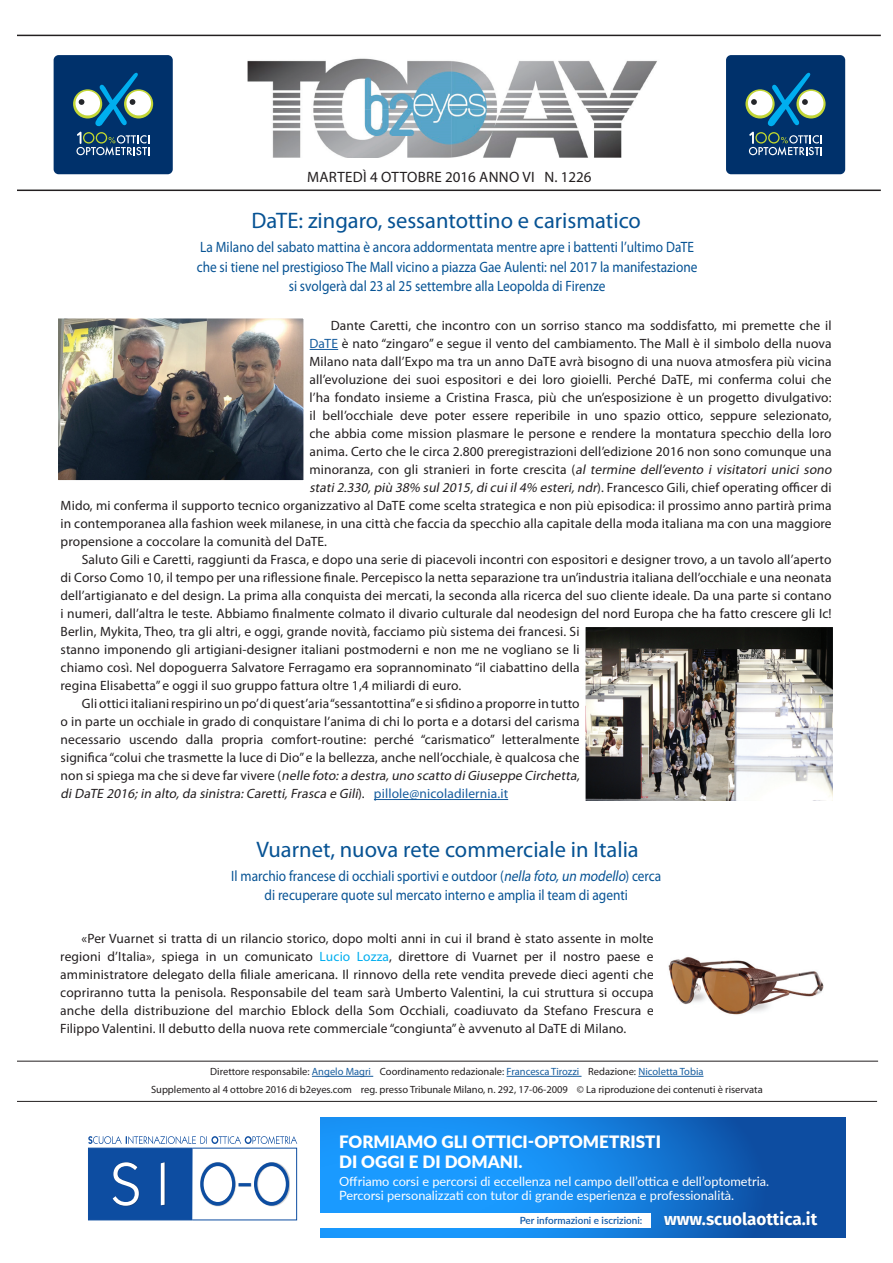
<style>
.page{position:relative;width:893px;height:1263px;background:#fff}
.page>*{position:absolute;margin:0;border:0;box-sizing:border-box;transform-origin:0 0}
.t1{font:22.5px "Myriad Pro";color:#075394}
.t2{font:900 16.95px/20.4px "Lato";color:#fff}
.t3{font:700 16.95px "Fira Sans";color:#fff}
.t4{font:15px/19.5px "Myriad Pro";color:#075394;text-align:center;scale:.89 1}
.t5{font:15px "Myriad Pro";letter-spacing:.02em;color:#231f20}
.t6{font:13.5px/18px "Myriad Pro";letter-spacing:.01em;color:#231f20;text-align:justify}
.t7{font:italic 13.5px "Myriad Pro";letter-spacing:-.205em;color:#231f20}
.t8{font:12.75px/14.1px "Lato";color:#fff}
.t9{font:10.5px/18px "Myriad Pro";color:#231f20;text-align:center}
.t10{font:600 9.9px "Lato";color:#0e59a9}
.s1{color:#175d9e}
.s2{font-style:italic}
.s3{font-style:normal}
.s4{font-style:normal;color:#175d9e}
.s5{color:#00aeef}
</style>
<div class="page">
<img style="left:247px;top:58px;width:410px;height:99px">
<hr style="left:17px;top:1101px;width:860px;height:1px;background:#231f20">
<hr style="left:312px;top:1076px;width:61px;height:1px;background:#175d9e">
<hr style="left:507px;top:1076px;width:75px;height:1px;background:#175d9e">
<hr style="left:638px;top:1076px;width:65px;height:1px;background:#175d9e">
<div style="left:726px;top:55px;width:119px;height:119px;background:#00316b;border-radius:5px"></div>
<svg style="left:745px;top:72px;width:81px;height:83px"></svg>
<div style="left:54px;top:55px;width:119px;height:119px;background:#00316b;border-radius:5px"></div>
<svg style="left:73px;top:72px;width:80px;height:83px"></svg>
<hr style="left:17px;top:190px;width:864px;height:1px;background:#231f20">
<hr style="left:17px;top:35px;width:864px;height:1px;background:#231f20">
<hr style="left:17px;top:1061px;width:861px;height:1px;background:#231f20">
<div style="left:320px;top:1117px;width:525px;height:121px;background:#0d4da1"></div>
<svg style="left:320px;top:1117px;width:444px;height:121px"></svg>
<div style="left:664px;top:1211px;width:153px;height:14px;background:#231f20;opacity:.19"></div>
<div style="left:304px;top:1213px;width:346px;height:14px;background:#fff"></div>
<div style="left:88px;top:1148px;width:105px;height:72px;background:#0d4da1;border:1px solid #0d4da1"></div>
<div style="left:200px;top:1162px;width:90px;height:45px;background:#231f20;opacity:.25"></div>
<svg style="left:200px;top:1162px;width:89px;height:44px"></svg>
<svg style="left:88px;top:1136px;width:209px;height:8px"></svg>
<div style="left:113px;top:1162px;width:53px;height:45px;background:#0e4a98"></div>
<svg style="left:113px;top:1162px;width:52px;height:44px"></svg>
<img style="left:668px;top:957px;width:156px;height:58px">
<img style="left:59px;top:319px;width:243px;height:160px">
<div style="left:52px;top:312px;width:257px;height:174px;border:6px solid #fff"></div>
<img style="left:587px;top:628px;width:245px;height:172px">
<div style="left:580px;top:621px;width:259px;height:186px;border:6px solid #fff"></div>
<p class="t5" style="left:307px;top:167px;width:286px">martedì 4 ottobre 2016 ANNO VI N. 1226</p>
<h1 class="t1" style="left:252px;top:206px;width:391px">DaTE: zingaro, sessantottino e carismatico</h1>
<p class="t4" style="left:197px;top:237px;width:564px">La Milano del sabato mattina è ancora addormentata mentre apre i battenti l’ultimo DaTE che si tiene nel prestigioso The Mall vicino a piazza Gae Aulenti: nel 2017 la manifestazione si svolgerà dal 23 al 25 settembre alla Leopolda di Firenze</p>
<p class="t6" style="left:331px;top:316px;width:502px">Dante Caretti, che incontro con un sorriso stanco ma soddisfatto, mi premette che il</p>
<p class="t6" style="left:309px;top:334px;width:524px"><span class="s1">DaTE</span> è nato “zingaro” e segue il vento del cambiamento. The Mall è il simbolo della nuova</p>
<p class="t6" style="left:309px;top:352px;width:524px">Milano nata dall’Expo ma tra un anno DaTE avrà bisogno di una nuova atmosfera più vicina</p>
<p class="t6" style="left:309px;top:370px;width:524px">all’evoluzione dei suoi espositori e dei loro gioielli. Perché DaTE, mi conferma colui che</p>
<p class="t6" style="left:309px;top:388px;width:524px">l’ha fondato insieme a Cristina Frasca, più che un’esposizione è un progetto divulgativo:</p>
<p class="t6" style="left:309px;top:406px;width:524px">il bell’occhiale deve poter essere reperibile in uno spazio ottico, seppure selezionato,</p>
<p class="t6" style="left:309px;top:424px;width:524px">che abbia come mission plasmare le persone e rendere la montatura specchio della loro</p>
<p class="t6" style="left:309px;top:442px;width:524px">anima. Certo che le circa 2.800 preregistrazioni dell’edizione 2016 non sono comunque una</p>
<p class="t6" style="left:309px;top:460px;width:527px">minoranza, con gli stranieri in forte crescita (<span class="s2">al termine dell’evento i visitatori unici sono</span></p>
<p class="t7" style="left:309px;top:479px;width:524px">stati2.330,più 38% sul2015,dicuiil4% esteri,ndr<span class="s3">) . F ra n ce s co G i l i , c h i ef o pe ra t i n g offi ce r d i</span></p>
<p class="t6" style="left:61px;top:496px;width:772px">Mido, mi conferma il supporto tecnico organizzativo al DaTE come scelta strategica e non più episodica: il prossimo anno partirà prima</p>
<p class="t6" style="left:61px;top:514px;width:773px">in contemporanea alla fashion week milanese, in una città che faccia da specchio alla capitale della moda italiana ma con una maggiore</p>
<p class="t6" style="left:61px;top:532px;width:268px">propensione a coccolare la comunità del DaTE.</p>
<p class="t6" style="left:82px;top:550px;width:751px">Saluto Gili e Caretti, raggiunti da Frasca, e dopo una serie di piacevoli incontri con espositori e designer trovo, a un tavolo all’aperto</p>
<p class="t6" style="left:61px;top:568px;width:772px">di Corso Como 10, il tempo per una riflessione finale. Percepisco la netta separazione tra un’industria italiana dell’occhiale e una neonata</p>
<p class="t6" style="left:61px;top:586px;width:772px">dell’artigianato e del design. La prima alla conquista dei mercati, la seconda alla ricerca del suo cliente ideale. Da una parte si contano</p>
<p class="t6" style="left:61px;top:604px;width:773px">i numeri, dall’altra le teste. Abbiamo finalmente colmato il divario culturale dal neodesign del nord Europa che ha fatto crescere gli Ic!</p>
<p class="t6" style="left:61px;top:622px;width:520px">Berlin, Mykita, Theo, tra gli altri, e oggi, grande novità, facciamo più sistema dei francesi. Si</p>
<p class="t6" style="left:61px;top:640px;width:521px">stanno imponendo gli artigiani-designer italiani postmoderni e non me ne vogliano se li</p>
<p class="t6" style="left:61px;top:658px;width:520px">chiamo così. Nel dopoguerra Salvatore Ferragamo era soprannominato “il ciabattino della</p>
<p class="t6" style="left:61px;top:676px;width:402px">regina Elisabetta” e oggi il suo gruppo fattura oltre 1,4 miliardi di euro.</p>
<p class="t6" style="left:82px;top:694px;width:499px">Gli ottici italiani respirino un po’ di quest’aria “sessantottina” e si sfidino a proporre in tutto</p>
<p class="t6" style="left:61px;top:712px;width:521px">o in parte un occhiale in grado di conquistare l’anima di chi lo porta e a dotarsi del carisma</p>
<p class="t6" style="left:61px;top:730px;width:520px">necessario uscendo dalla propria comfort-routine: perché “carismatico” letteralmente</p>
<p class="t6" style="left:61px;top:748px;width:520px">significa “colui che trasmette la luce di Dio” e la bellezza, anche nell’occhiale, è qualcosa che</p>
<p class="t7" style="left:61px;top:767px;width:523px"><span class="s3">n o n s i s p i e g a m a c h e s i d e ve fa r v i ve r e (</span> nelle foto:a destra,uno scatto diGiuseppe Circhetta,</p>
<p class="t7" style="left:61px;top:785px;width:449px">diDaTE 2016;in alto,da sinistra:Caretti,Frasca e Gili<span class="s3">) .</span> <span class="s4">p i l l o l e @ n i c o l a d i l e r n i a . i t</span></p>
<h1 class="t1" style="left:256px;top:836px;width:384px">Vuarnet, nuova rete commerciale in Italia</h1>
<p class="t4" style="left:231px;top:866px;width:485px">Il marchio francese di occhiali sportivi e outdoor (<span class="s2">nella foto,un modello</span>) cerca di recuperare quote sul mercato interno e amplia il team di agenti</p>
<p class="t6" style="left:60px;top:929px;width:595px;text-indent:21px">«Per Vuarnet si tratta di un rilancio storico, dopo molti anni in cui il brand è stato assente in molte regioni d’Italia», spiega in un comunicato <span class="s5">Lucio Lozza</span>, direttore di Vuarnet per il nostro paese e amministratore delegato della filiale americana. Il rinnovo della rete vendita prevede dieci agenti che copriranno tutta la penisola. Responsabile del team sarà Umberto Valentini, la cui struttura si occupa anche della distribuzione del marchio Eblock della Som Occhiali, coadiuvato da Stefano Frescura e Filippo Valentini. Il debutto della nuova rete commerciale “congiunta” è avvenuto al DaTE di Milano.</p>
<p class="t9" style="left:151px;top:1062px;width:613px">Direttore responsabile: <span class="s1">Angelo Magri</span> Coordinamento redazionale: <span class="s1">Francesca Tirozzi</span> Redazione: <span class="s1">Nicoletta Tobia<br></span>Supplemento al 4 ottobre 2016 di b2eyes.com reg. presso Tribunale Milano, n. 292, 17-06-2009 © La riproduzione dei contenuti è riservata</p>
<p class="t2" style="left:339px;top:1131px;width:323px">FORMIAMO GLI OTTICI-OPTOMETRISTI<br>DI OGGI E DI DOMANI.</p>
<p class="t8" style="left:339px;top:1174px;width:432px">Offriamo corsi e percorsi di eccellenza nel campo dell’ottica e dell’optometria.<br>Percorsi personalizzati con tutor di grande esperienza e professionalità.</p>
<p class="t10" style="left:520px;top:1213px;width:124px">Per informazioni e iscrizioni:</p>
<p class="t3" style="left:664px;top:1205px;width:155px">www.scuolaottica.it</p>
</div>
